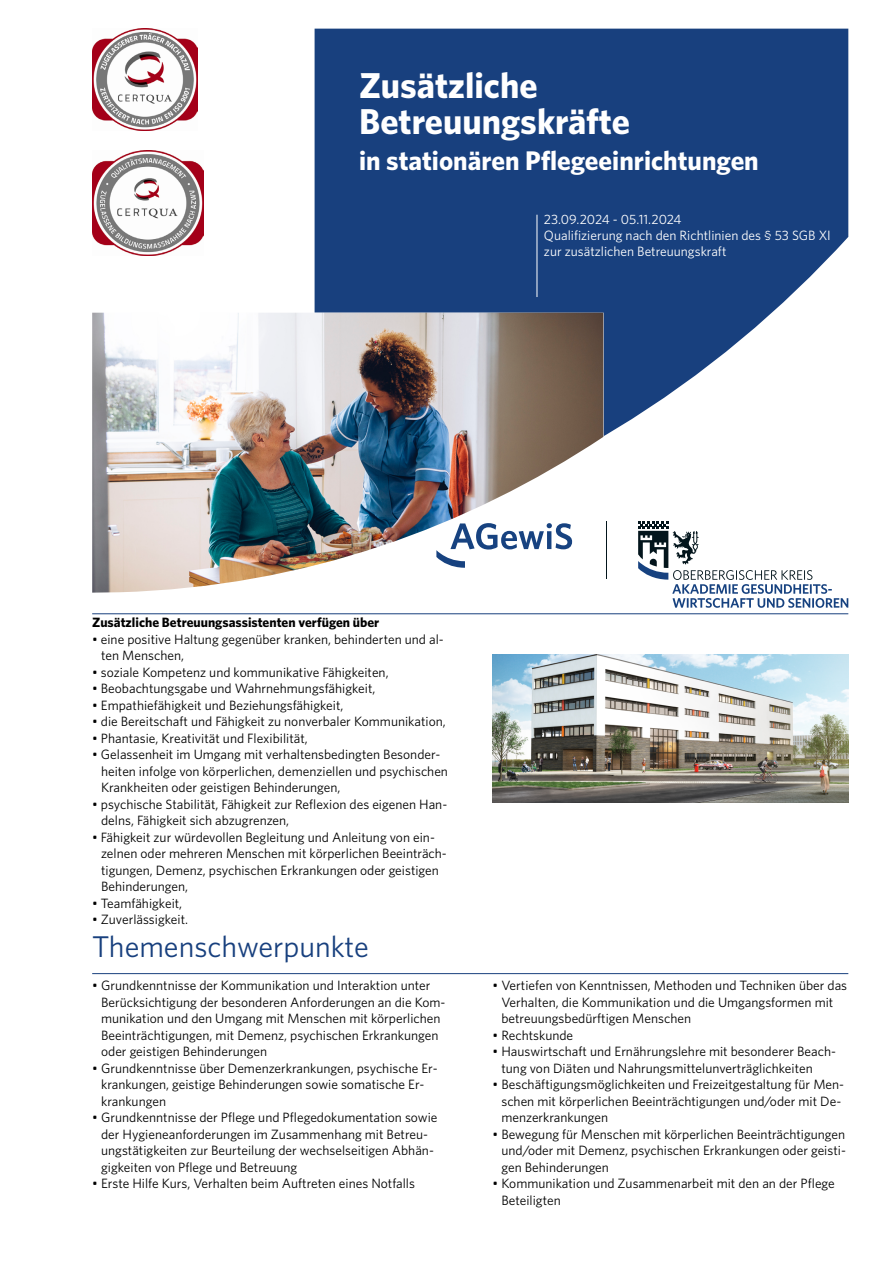
<style>
.page{position:relative;width:893px;height:1263px;background:#fff}
.page>*{position:absolute;margin:0;border:0;box-sizing:border-box;transform-origin:0 0}
.t1{font:700 36px/36px "Whitney";color:#fff}
.t2{font:30px "Whitney";color:#18407e}
.t3{font:700 27px "Whitney";color:#fff}
.t4{font:13.5px/16.5px "Whitney";color:#000}
.t5{font:13.5px/16.2px "Whitney";color:#fff}
.t6{font:700 13.5px "Whitney";color:#000}
</style>
<div class="page">
<hr style="left:92px;top:613px;width:756px;height:1px;background:#18407e">
<svg style="left:315px;top:29px;width:533px;height:407px;fill:#18407e"></svg>
<hr style="left:537px;top:215px;width:1px;height:82px;background:#fff">
<hr style="left:92px;top:973px;width:756px;height:1px;background:#18407e">
<img style="left:92px;top:313px;width:511px;height:280px">
<img style="left:492px;top:654px;width:356px;height:149px">
<img style="left:92px;top:29px;width:106px;height:102px">
<img style="left:92px;top:150px;width:111px;height:105px">
<hr style="left:606px;top:521px;width:1px;height:58px;background:#03151c">
<svg style="left:436px;top:523px;width:136px;height:45px"></svg>
<svg style="left:638px;top:521px;width:210px;height:87px"></svg>
<h1 class="t1" style="left:359px;top:66px;width:273px">Zusätzliche<br>Betreuungskräfte</h1>
<h3 class="t3" style="left:359px;top:142px;width:401px">in stationären Pflegeeinrichtungen</h3>
<p class="t5" style="left:544px;top:211px;width:288px">23.09.2024 - 05.11.2024<br>Qualifizierung nach den Richtlinien des § 53 SGB XI zur zusätzlichen Betreuungskraft</p>
<p class="t6" style="left:92px;top:613px;width:289px">Zusätzliche Betreuungsassistenten verfügen über</p>
<p class="t4" style="left:101px;top:630px;width:344px;text-indent:-9px">• eine positive Haltung gegenüber kranken, behinderten und al&shy;ten Menschen,</p>
<p class="t4" style="left:92px;top:663px;width:298px">• soziale Kompetenz und kommunikative Fähigkeiten,</p>
<p class="t4" style="left:92px;top:680px;width:285px">• Beobachtungsgabe und Wahrnehmungsfähigkeit,</p>
<p class="t4" style="left:92px;top:696px;width:253px">• Empathiefähigkeit und Beziehungsfähigkeit,</p>
<p class="t4" style="left:92px;top:713px;width:355px">• die Bereitschaft und Fähigkeit zu nonverbaler Kommunikation,</p>
<p class="t4" style="left:92px;top:729px;width:217px">• Phantasie, Kreativität und Flexibilität,</p>
<p class="t4" style="left:101px;top:746px;width:348px;text-indent:-9px">• Gelassenheit im Umgang mit verhaltensbedingten Besonder&shy;heiten infolge von körperlichen, demenziellen und psychischen<br>Krankheiten oder geistigen Behinderungen,</p>
<p class="t4" style="left:101px;top:795px;width:348px;text-indent:-9px">• psychische Stabilität, Fähigkeit zur Reflexion des eigenen Han&shy;delns, Fähigkeit sich abzugrenzen,</p>
<p class="t4" style="left:101px;top:828px;width:347px;text-indent:-9px">• Fähigkeit zur würdevollen Begleitung und Anleitung von ein&shy;zelnen oder mehreren Menschen mit körperlichen Beeinträch&shy;tigungen, Demenz, psychischen Erkrankungen oder geistigen Behinderungen,</p>
<p class="t4" style="left:92px;top:894px;width:92px">• Teamfähigkeit,</p>
<p class="t4" style="left:92px;top:911px;width:97px">• Zuverlässigkeit.</p>
<h2 class="t2" style="left:92px;top:927px;width:278px">Themenschwerpunkte</h2>
<p class="t4" style="left:101px;top:977px;width:346px;text-indent:-9px">• Grundkenntnisse der Kommunikation und Interaktion unter Berücksichtigung der besonderen Anforderungen an die Kom&shy;munikation und den Umgang mit Menschen mit körperlichen Beeinträchtigungen, mit Demenz, psychischen Erkrankungen oder geistigen Behinderungen</p>
<p class="t4" style="left:101px;top:1059px;width:338px;text-indent:-9px">• Grundkenntnisse über Demenzerkrankungen, psychische Er&shy;krankungen, geistige Behinderungen sowie somatische Er&shy;krankungen</p>
<p class="t4" style="left:101px;top:1109px;width:338px;text-indent:-9px">• Grundkenntnisse der Pflege und Pflegedokumentation sowie der Hygieneanforderungen im Zusammenhang mit Betreu&shy;ungstätigkeiten zur Beurteilung der wechselseitigen Abhän&shy;gigkeiten von Pflege und Betreuung</p>
<p class="t4" style="left:92px;top:1175px;width:324px">• Erste Hilfe Kurs, Verhalten beim Auftreten eines Notfalls</p>
<p class="t4" style="left:501px;top:977px;width:347px;text-indent:-9px">• Vertiefen von Kenntnissen, Methoden und Techniken über das<br>Verhalten, die Kommunikation und die Umgangsformen mit betreuungsbedürftigen Menschen</p>
<p class="t4" style="left:492px;top:1026px;width:82px">• Rechtskunde</p>
<p class="t4" style="left:501px;top:1043px;width:336px;text-indent:-9px">• Hauswirtschaft und Ernährungslehre mit besonderer Beach&shy;tung von Diäten und Nahrungsmittelunverträglichkeiten</p>
<p class="t4" style="left:501px;top:1076px;width:344px;text-indent:-9px">• Beschäftigungsmöglichkeiten und Freizeitgestaltung für Men&shy;schen mit körperlichen Beeinträchtigungen und/oder mit De&shy;menzerkrankungen</p>
<p class="t4" style="left:501px;top:1125px;width:346px;text-align:justify;text-indent:-9px">• Bewegung für Menschen mit körperlichen Beeinträchtigungen und/oder mit Demenz, psychischen Erkrankungen oder geisti&shy;gen Behinderungen</p>
<p class="t4" style="left:501px;top:1175px;width:335px;text-indent:-9px">• Kommunikation und Zusammenarbeit mit den an der Pflege<br>Beteiligten</p>
</div>
